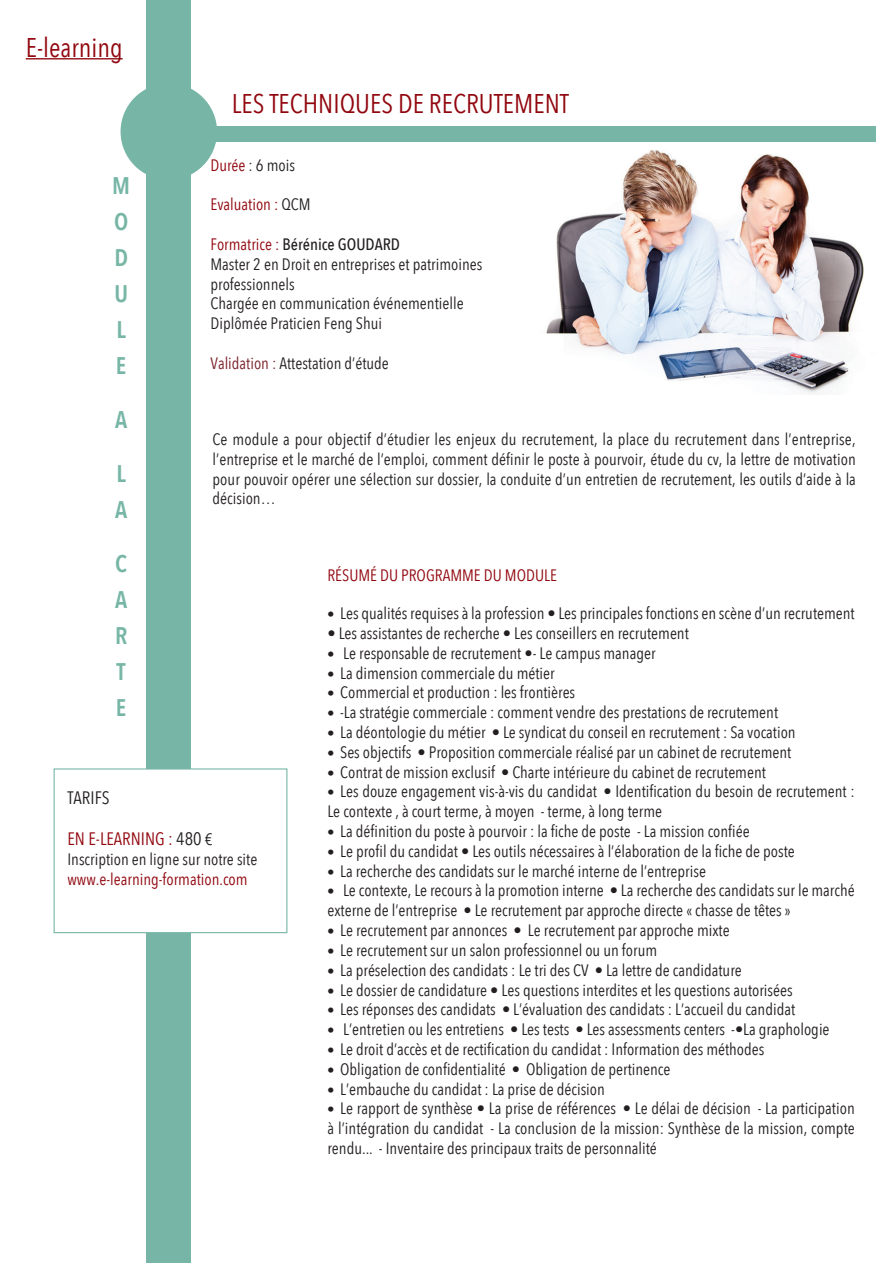
<style>
.page{position:relative;width:893px;height:1263px;background:#fff}
.page>*{position:absolute;margin:0;border:0;box-sizing:border-box;transform-origin:0 0}
.Titre_formation{font:27px "Avenir Next Condensed";color:#91060e}
.BLOC_page_paire{font:600 24px "Avenir Next Condensed";color:#77b6a6}
.BLOC_page_paire-2{font:18px "Avenir Next Condensed";color:#91060e}
.BLOC_page_paire-3{font:18px "Avenir Next Condensed";color:#231f20}
.BLOC_page_paire-4{font:16.5px/19.8px "Avenir Next Condensed";color:#231f20}
.BLOC_page_paire-5{font:16.5px "Avenir Next Condensed";color:#91060e}
.BLOC_page_paire-6{font:500 16.5px "Avenir Next Condensed";color:#231f20}
.s1{color:#91060e}
.s2{color:#231f20}
.s3{font-weight:400;color:#91060e}
.s4{color:#7b2129}
.s5{font-family:"Tahoma";font-size:15px}
.s6{font-size:16.5px;color:#231f20}
</style>
<div class="page">
<div style="left:147px;top:0;width:44px;height:1263px;background:#77b6a6"></div>
<div style="left:121px;top:83px;width:96px;height:97px;background:#77b6a6;border-radius:50%"></div>
<div style="left:203px;top:126px;width:673px;height:16px;background:#77b6a6"></div>
<img style="left:546px;top:150px;width:318px;height:244px">
<hr style="left:26px;top:58px;width:97px;height:1px;background:#91060e">
<div style="left:54px;top:769px;width:233px;height:164px;background:#fff"></div>
<div style="left:54px;top:768px;width:233px;height:165px;border:1px solid #77b6a6"></div>
<p class="Titre_formation" style="left:26px;top:24px;width:98px">E-learning</p>
<p class="Titre_formation" style="left:232px;top:81px;width:339px">LES TECHNIQUES DE RECRUTEMENT</p>
<p class="BLOC_page_paire-4" style="left:210px;top:154px;width:86px"><span class="s1">Durée</span> : 6 mois</p>
<p class="BLOC_page_paire-5" style="left:210px;top:191px;width:102px">Evaluation : <span class="s2">QCM</span></p>
<p class="BLOC_page_paire-6" style="left:210px;top:234px;width:191px"><span class="s3">Formatrice :</span> Bérénice GOUDARD</p>
<p class="BLOC_page_paire-4" style="left:210px;top:253px;width:273px">Master 2 en Droit en entreprises et patrimoines professionnels</p>
<p class="BLOC_page_paire-4" style="left:210px;top:293px;width:255px">Chargée en communication événementielle</p>
<p class="BLOC_page_paire-4" style="left:210px;top:313px;width:173px">Diplômée Praticien Feng Shui</p>
<p class="BLOC_page_paire-4" style="left:210px;top:352px;width:180px"><span class="s4">Validation :</span> Attestation d’étude</p>
<p class="BLOC_page_paire" style="left:112px;top:165px;width:19px">M</p>
<p class="BLOC_page_paire" style="left:114px;top:201px;width:16px">O</p>
<p class="BLOC_page_paire" style="left:114px;top:237px;width:15px">D</p>
<p class="BLOC_page_paire" style="left:114px;top:273px;width:15px">U</p>
<p class="BLOC_page_paire" style="left:116px;top:309px;width:11px">L</p>
<p class="BLOC_page_paire" style="left:116px;top:345px;width:12px">E</p>
<p class="BLOC_page_paire" style="left:115px;top:399px;width:14px">A</p>
<p class="BLOC_page_paire" style="left:116px;top:453px;width:11px">L</p>
<p class="BLOC_page_paire" style="left:115px;top:489px;width:14px">A</p>
<p class="BLOC_page_paire" style="left:115px;top:543px;width:13px">C</p>
<p class="BLOC_page_paire" style="left:115px;top:579px;width:14px">A</p>
<p class="BLOC_page_paire" style="left:115px;top:615px;width:14px">R</p>
<p class="BLOC_page_paire" style="left:117px;top:651px;width:11px">T</p>
<p class="BLOC_page_paire" style="left:116px;top:687px;width:12px">E</p>
<p class="BLOC_page_paire-4" style="left:213px;top:428px;width:645px;text-align:justify">Ce module a pour objectif d’étudier les enjeux du recrutement, la place du recrutement dans l’entreprise, l’entreprise et le marché de l’emploi, comment définir le poste à pourvoir, étude du cv, la lettre de motivation pour pouvoir opérer une sélection sur dossier, la conduite d’un entretien de recrutement, les outils d’aide à la décision…</p>
<p class="BLOC_page_paire-5" style="left:327px;top:561px;width:231px">RÉSUMÉ DU PROGRAMME DU MODULE</p>
<p class="BLOC_page_paire-4" style="left:327px;top:603px;width:529px"><span class="s5">•</span> Les qualités requises à la profession • Les principales fonctions en scène d’un recrutement</p>
<p class="BLOC_page_paire-4" style="left:327px;top:623px;width:363px">• Les assistantes de recherche • Les conseillers en recrutement</p>
<p class="BLOC_page_paire-4" style="left:327px;top:642px;width:330px"><span class="s5">•</span> Le responsable de recrutement •- Le campus manager</p>
<p class="BLOC_page_paire-4" style="left:327px;top:662px;width:229px"><span class="s5">•</span> La dimension commerciale du métier</p>
<p class="BLOC_page_paire-4" style="left:327px;top:682px;width:249px"><span class="s5">•</span> Commercial et production : les frontières</p>
<p class="BLOC_page_paire-4" style="left:327px;top:702px;width:452px"><span class="s5">•</span> -La stratégie commerciale : comment vendre des prestations de recrutement</p>
<p class="BLOC_page_paire-4" style="left:327px;top:722px;width:470px"><span class="s5">•</span> La déontologie du métier • Le syndicat du conseil en recrutement : Sa vocation</p>
<p class="BLOC_page_paire-4" style="left:327px;top:741px;width:465px"><span class="s5">•</span> Ses objectifs • Proposition commerciale réalisé par un cabinet de recrutement</p>
<p class="BLOC_page_paire-4" style="left:327px;top:761px;width:440px"><span class="s5">•</span> Contrat de mission exclusif • Charte intérieure du cabinet de recrutement</p>
<p class="BLOC_page_paire-4" style="left:327px;top:781px;width:529px"><span class="s5">•</span> Les douze engagement vis-à-vis du candidat • Identification du besoin de recrutement :<br>Le contexte , à court terme, à moyen - terme, à long terme</p>
<p class="BLOC_page_paire-4" style="left:327px;top:821px;width:424px"><span class="s5">•</span> La définition du poste à pourvoir : la fiche de poste - La mission confiée</p>
<p class="BLOC_page_paire-4" style="left:327px;top:840px;width:469px"><span class="s5">•</span> Le profil du candidat • Les outils nécessaires à l’élaboration de la fiche de poste</p>
<p class="BLOC_page_paire-4" style="left:327px;top:860px;width:380px"><span class="s5">•</span> La recherche des candidats sur le marché interne de l’entreprise</p>
<p class="BLOC_page_paire-4" style="left:327px;top:880px;width:529px"><span class="s5">•</span> Le contexte, Le recours à la promotion interne • La recherche des candidats sur le marché externe de l’entreprise • Le recrutement par approche directe « chasse de têtes »</p>
<p class="BLOC_page_paire-4" style="left:327px;top:920px;width:404px"><span class="s5">•</span> Le recrutement par annonces • Le recrutement par approche mixte</p>
<p class="BLOC_page_paire-4" style="left:327px;top:939px;width:331px"><span class="s5">•</span> Le recrutement sur un salon professionnel ou un forum</p>
<p class="BLOC_page_paire-4" style="left:327px;top:959px;width:416px"><span class="s5">•</span> La préselection des candidats : Le tri des CV • La lettre de candidature</p>
<p class="BLOC_page_paire-4" style="left:327px;top:979px;width:467px"><span class="s5">•</span> Le dossier de candidature • Les questions interdites et les questions autorisées</p>
<p class="BLOC_page_paire-4" style="left:327px;top:999px;width:469px"><span class="s5">•</span> Les réponses des candidats • L’évaluation des candidats : L’accueil du candidat</p>
<p class="BLOC_page_paire-4" style="left:327px;top:1019px;width:504px"><span class="s5">•</span> L’entretien ou les entretiens • Les tests • Les assessments centers -•La graphologie</p>
<p class="BLOC_page_paire-4" style="left:327px;top:1038px;width:439px"><span class="s5">•</span> Le droit d’accès et de rectification du candidat : Information des méthodes</p>
<p class="BLOC_page_paire-4" style="left:327px;top:1058px;width:344px"><span class="s5">•</span> Obligation de confidentialité • Obligation de pertinence</p>
<p class="BLOC_page_paire-4" style="left:327px;top:1078px;width:279px"><span class="s5">•</span> L’embauche du candidat : La prise de décision</p>
<p class="BLOC_page_paire-4" style="left:327px;top:1098px;width:529px;text-align:justify"><span class="s5">•</span> Le rapport de synthèse • La prise de références • Le délai de décision - La participation à l’intégration du candidat - La conclusion de la mission: Synthèse de la mission, compte rendu... - Inventaire des principaux traits de personnalité</p>
<p class="BLOC_page_paire-3" style="left:67px;top:782px;width:44px">TARIFS</p>
<p class="BLOC_page_paire-2" style="left:67px;top:824px;width:147px">EN E-LEARNING : <span class="s2">480</span> <span class="s6">€</span></p>
<p class="BLOC_page_paire-4" style="left:67px;top:849px;width:191px">Inscription en ligne sur notre site</p>
<p class="BLOC_page_paire-5" style="left:67px;top:865px;width:182px">www.e-learning-formation.com</p>
</div>
